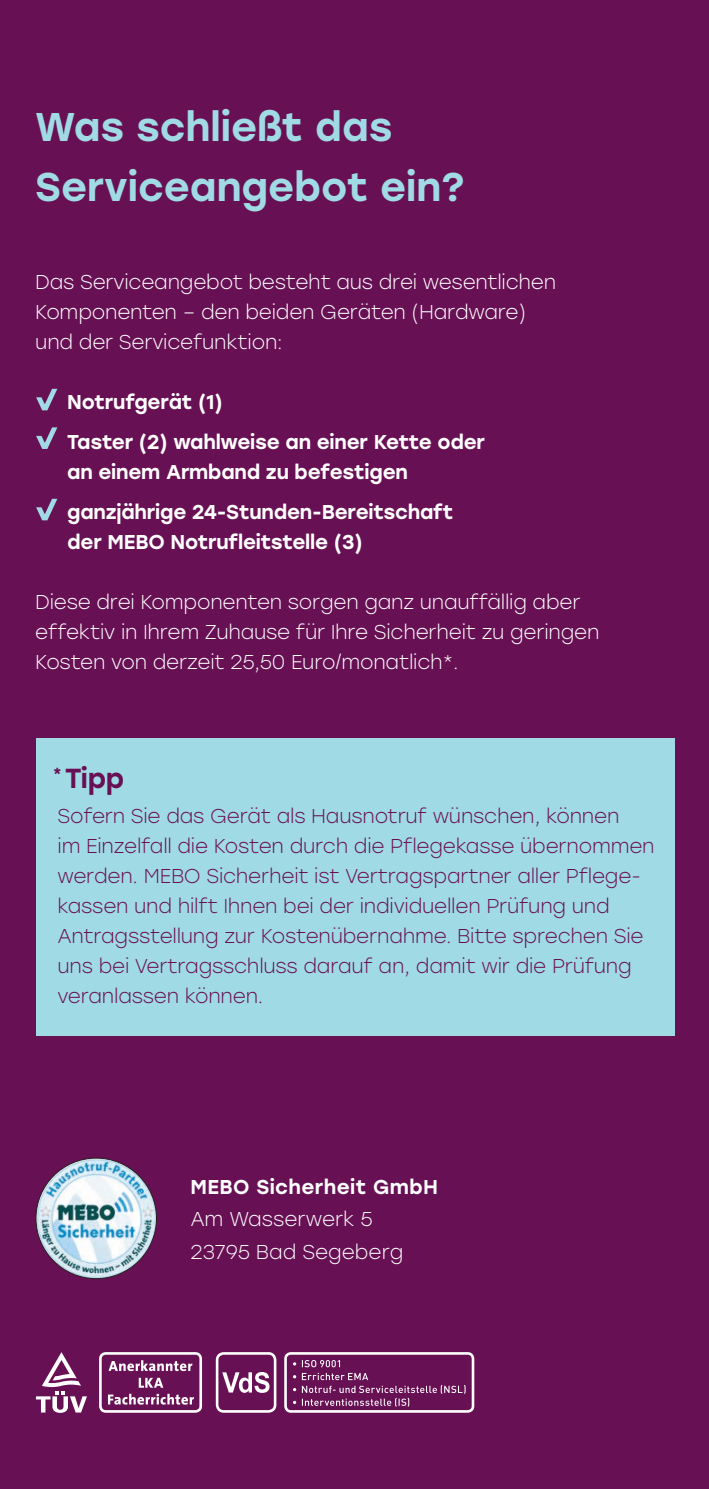
<style>
.page{position:relative;width:709px;height:1489px;background:#fff}
.page>*{position:absolute;margin:0;border:0;box-sizing:border-box;transform-origin:0 0}
.t1{font:500 40px/60px "Stolzl";color:#a0dae4}
.t2{font:500 27.5px "Stolzl";color:#681054}
.t3{font:300 20px/30px "Stolzl";letter-spacing:-.01em;color:#681054}
.t4{font:300 20px/30px "Stolzl";letter-spacing:-.01em;color:#fff}
.t5{font:500 20px/40px "Stolzl";letter-spacing:-.01em;color:#fff}
.t6{font:500 20px "Stolzl";letter-spacing:.02em;color:#fff}
</style>
<div class="page">
<div style="left:0;top:0;width:709px;height:1488px;background:#681054"></div>
<div style="left:36px;top:737px;width:638px;height:298px;background:#a0dae4"></div>
<img style="left:36px;top:1157px;width:120px;height:121px;border-radius:60px">
<svg style="left:36px;top:389px;width:21px;height:21px"></svg>
<svg style="left:36px;top:427px;width:21px;height:22px"></svg>
<svg style="left:36px;top:499px;width:21px;height:21px"></svg>
<svg style="left:36px;top:1352px;width:51px;height:60px"></svg>
<svg style="left:99px;top:1352px;width:103px;height:60px"></svg>
<svg style="left:216px;top:1352px;width:60px;height:60px"></svg>
<svg style="left:284px;top:1352px;width:190px;height:60px"></svg>
<h1 class="t1" style="left:35px;top:95px;width:430px">Was schließt das<br>Serviceangebot ein?</h1>
<p class="t4" style="left:35px;top:266px;width:522px">Das Serviceangebot besteht aus drei wesentlichen<br>Komponenten – den beiden Geräten (Hardware) und der Servicefunktion:</p>
<p class="t5" style="left:67px;top:381px;width:419px">Notrufgerät (1)<br>Taster (2) wahlweise an einer Kette oder</p>
<p class="t5" style="left:67px;top:451px;width:387px">an einem Armband zu befestigen ganzjährige 24-Stunden-Bereitschaft</p>
<p class="t5" style="left:67px;top:521px;width:297px">der MEBO Notrufleitstelle (3)</p>
<p class="t4" style="left:35px;top:586px;width:565px">Diese drei Komponenten sorgen ganz unauffällig aber effektiv in Ihrem Zuhause für Ihre Sicherheit zu geringen<br>Kosten von derzeit 25,50 Euro/monatlich*.</p>
<h2 class="t2" style="left:53px;top:758px;width:73px"><sup>*</sup> Tipp</h2>
<p class="t3" style="left:58px;top:800px;width:598px">Sofern Sie das Gerät als Hausnotruf wünschen, können<br>im Einzelfall die Kosten durch die Pflegekasse übernommen werden. MEBO Sicherheit ist Vertragspartner aller Pflege&shy;kassen und hilft Ihnen bei der individuellen Prüfung und Antragsstellung zur Kostenübernahme. Bitte sprechen Sie uns bei Vertragsschluss darauf an, damit wir die Prüfung veranlassen können.</p>
<p class="t6" style="left:190px;top:1172px;width:249px">MEBO Sicherheit GmbH</p>
<p class="t4" style="left:190px;top:1202px;width:214px;line-height:32.5px">Am Wasserwerk 5<br>23795 Bad Segeberg</p>
</div>
